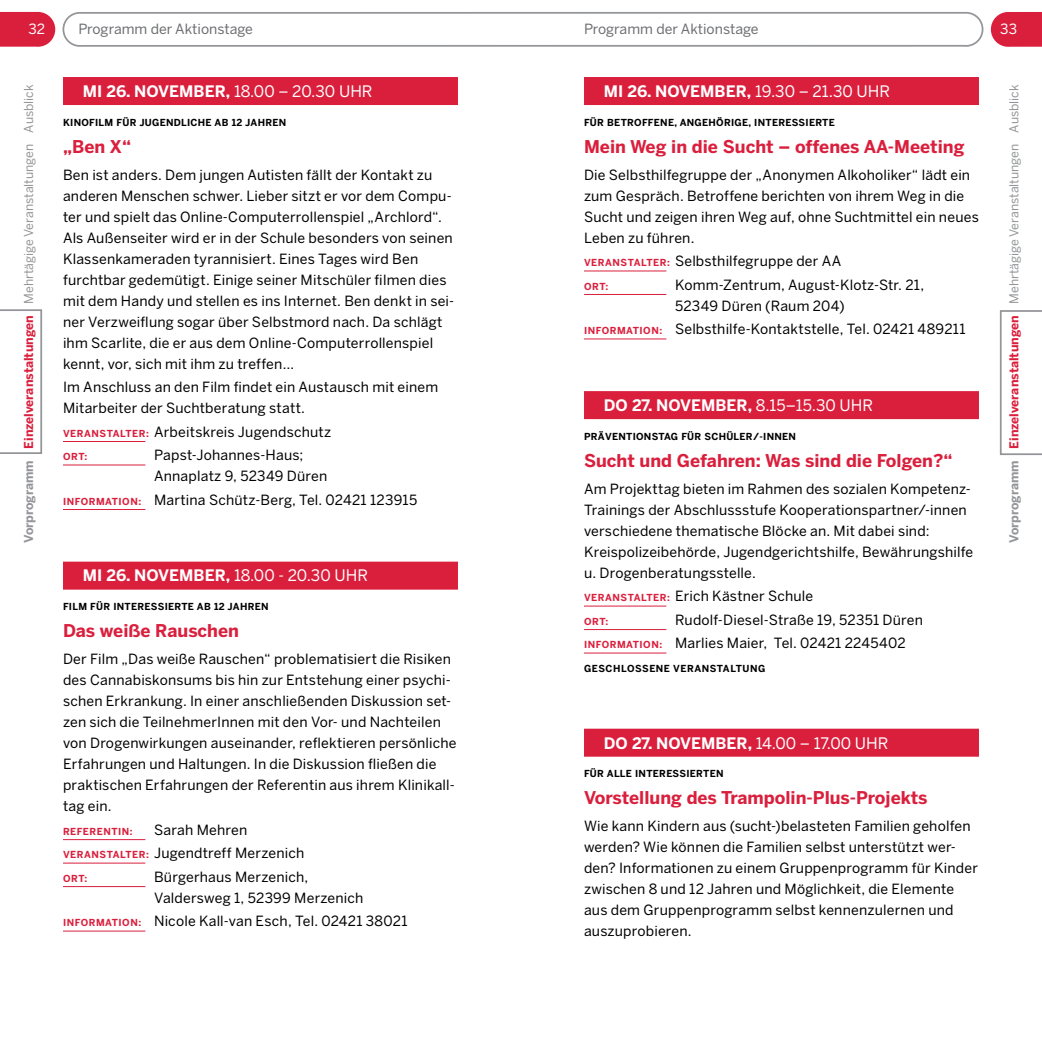
<style>
.page{position:relative;width:1042px;height:1042px;background:#fff}
.page>*{position:absolute;margin:0;border:0;box-sizing:border-box;transform-origin:0 0}
.t1{font:700 17.5px "Benton Sans";color:#da1f3d}
.t2{font:700 15.75px "Benton Sans";color:#fff}
.t3{font:14px/21px "Benton Sans";letter-spacing:.015em;color:#000}
.t4{font:14px "Benton Sans";color:#6d6e71}
.t5{font:14px "Benton Sans";color:#fff}
.t6{font:12.25px "Benton Sans";color:#939598}
.t7{font:700 9.62px "Benton Sans";letter-spacing:.03em;color:#000}
.t8{font:700 9.62px "Benton Sans";letter-spacing:.05em;color:#da1f3d}
.s1{font-weight:700}
.s2{font-weight:700;color:#da1f3d}
.s3{font-weight:400}
.s4{font-weight:700;font-size:9.62px;color:#da1f3d}
</style>
<div class="page">
<svg style="left:0;top:12px;width:55px;height:35px"></svg>
<svg style="left:0;top:309px;width:42px;height:145px"></svg>
<svg style="left:62px;top:13px;width:922px;height:34px"></svg>
<svg style="left:991px;top:12px;width:51px;height:35px"></svg>
<svg style="left:1000px;top:310px;width:42px;height:145px"></svg>
<div style="left:584px;top:77px;width:395px;height:28px;background:#da1f3d"></div>
<hr style="left:584px;top:271px;width:82px;height:1px;background:#da1f3d">
<hr style="left:584px;top:294px;width:82px;height:1px;background:#da1f3d">
<hr style="left:584px;top:339px;width:82px;height:1px;background:#da1f3d">
<div style="left:584px;top:391px;width:395px;height:28px;background:#da1f3d"></div>
<hr style="left:584px;top:606px;width:82px;height:1px;background:#da1f3d">
<hr style="left:584px;top:629px;width:82px;height:1px;background:#da1f3d">
<hr style="left:584px;top:653px;width:82px;height:1px;background:#da1f3d">
<div style="left:584px;top:729px;width:395px;height:28px;background:#da1f3d"></div>
<div style="left:63px;top:77px;width:395px;height:28px;background:#da1f3d"></div>
<hr style="left:63px;top:441px;width:82px;height:1px;background:#da1f3d">
<hr style="left:63px;top:465px;width:82px;height:1px;background:#da1f3d">
<hr style="left:63px;top:509px;width:82px;height:1px;background:#da1f3d">
<div style="left:63px;top:561px;width:395px;height:28px;background:#da1f3d"></div>
<hr style="left:63px;top:839px;width:82px;height:1px;background:#da1f3d">
<hr style="left:63px;top:863px;width:82px;height:1px;background:#da1f3d">
<hr style="left:63px;top:886px;width:82px;height:1px;background:#da1f3d">
<hr style="left:63px;top:931px;width:82px;height:1px;background:#da1f3d">
<p class="t5" style="left:29px;top:21px;width:18px">32</p>
<p class="t4" style="left:78px;top:21px;width:176px">Programm der Aktionstage</p>
<p class="t6" style="left:22px;top:543px;width:460px;rotate:-90deg"><span class="s1">Vorprogramm</span> <span class="s2">Einzelveranstaltungen</span> Mehrtägige Veranstaltungen Ausblick</p>
<p class="t2" style="left:83px;top:82px;width:291px">MI 26. NOVEMBER, <span class="s3">18.00 – 20.30 UHR</span></p>
<p class="t7" style="left:63px;top:116px;width:7px">KINOFI</p>
<p class="t7" style="left:99px;top:116px;width:26px">LM FÜR</p>
<p class="t7" style="left:139px;top:116px;width:14px">JUGEN</p>
<p class="t7" style="left:174px;top:116px;width:100px">DLICHE AB 12 JAHREN</p>
<p class="t1" style="left:63px;top:136px;width:70px">„Ben X“</p>
<p class="t3" style="left:63px;top:164px;width:393px">Ben ist anders. Dem jungen Autisten fällt der Kontakt zu anderen Menschen schwer. Lieber sitzt er vor dem Compu&shy;ter und spielt das Online-Computerrollenspiel „Archlord“.<br>Als Außenseiter wird er in der Schule besonders von seinen Klassenkameraden tyrannisiert. Eines Tages wird Ben furchtbar gedemütigt. Einige seiner Mitschüler filmen dies mit dem Handy und stellen es ins Internet. Ben denkt in sei&shy;ner Verzweiflung sogar über Selbstmord nach. Da schlägt ihm Scarlite, die er aus dem Online-Computerrollenspiel kennt, vor, sich mit ihm zu treffen…</p>
<p class="t3" style="left:63px;top:376px;width:377px">Im Anschluss an den Film findet ein Austausch mit einem<br>Mitarbeiter der Suchtberatung statt.</p>
<p class="t8" style="left:63px;top:427px;width:37px">VERANST</p>
<p class="t8" style="left:113px;top:427px;width:21px">ALTER</p>
<p class="t3" style="left:146px;top:421px;width:187px"><span class="s4">:</span> Arbeitskreis Jugendschutz</p>
<p class="t8" style="left:63px;top:451px;width:8px">ORT</p>
<p class="t8" style="left:84px;top:451px;width:4px">:</p>
<p class="t3" style="left:154px;top:444px;width:175px">Papst-Johannes-Haus;<br>Annaplatz 9, 52349 Düren</p>
<p class="t8" style="left:63px;top:495px;width:8px">INFOR</p>
<p class="t8" style="left:96px;top:495px;width:24px">MATION</p>
<p class="t3" style="left:138px;top:489px;width:280px"><span class="s4">:</span> Martina Schütz-Berg, Tel. 02421 123915</p>
<p class="t2" style="left:83px;top:566px;width:287px">MI 26. NOVEMBER, <span class="s3">18.00 - 20.30 UHR</span></p>
<p class="t7" style="left:63px;top:601px;width:35px">FI LM FÜR</p>
<p class="t7" style="left:113px;top:601px;width:8px">INTERESSIERTE</p>
<p class="t7" style="left:197px;top:601px;width:59px">AB 12 JAHREN</p>
<p class="t1" style="left:63px;top:620px;width:177px">Das weiße Rauschen</p>
<p class="t3" style="left:63px;top:648px;width:395px">Der Film „Das weiße Rauschen“ problematisiert die Risiken des Cannabiskonsums bis hin zur Entstehung einer psychi&shy;schen Erkrankung. In einer anschließenden Diskussion set&shy;zen sich die TeilnehmerInnen mit den Vor- und Nachteilen von Drogenwirkungen auseinander, reflektieren persönliche Erfahrungen und Haltungen. In die Diskussion fließen die praktischen Erfahrungen der Referentin aus ihrem Klinikall&shy;tag ein.</p>
<p class="t8" style="left:63px;top:825px;width:8px">REFERENTIN</p>
<p class="t8" style="left:130px;top:825px;width:4px">:</p>
<p class="t3" style="left:154px;top:819px;width:95px">Sarah Mehren</p>
<p class="t8" style="left:63px;top:849px;width:37px">VERANST</p>
<p class="t8" style="left:113px;top:849px;width:21px">ALTER</p>
<p class="t3" style="left:146px;top:842px;width:160px"><span class="s4">:</span> Jugendtreff Merzenich</p>
<p class="t8" style="left:63px;top:872px;width:8px">ORT</p>
<p class="t8" style="left:84px;top:872px;width:4px">:</p>
<p class="t3" style="left:154px;top:866px;width:211px">Bürgerhaus Merzenich,<br>Valdersweg 1, 52399 Merzenich</p>
<p class="t8" style="left:63px;top:917px;width:8px">INFOR</p>
<p class="t8" style="left:96px;top:917px;width:24px">MATION</p>
<p class="t3" style="left:138px;top:910px;width:270px"><span class="s4">:</span> Nicole Kall-van Esch, Tel. 02421 38021</p>
<p class="t4" style="left:584px;top:21px;width:176px">Programm der Aktionstage</p>
<p class="t5" style="left:1000px;top:21px;width:18px">33</p>
<p class="t2" style="left:604px;top:82px;width:288px">MI 26. NOVEMBER, <span class="s3">19.30 – 21.30 UHR</span></p>
<p class="t7" style="left:584px;top:116px;width:8px">FÜR</p>
<p class="t7" style="left:607px;top:116px;width:15px">BETROFFENE</p>
<p class="t7" style="left:674px;top:116px;width:21px">, ANGE</p>
<p class="t7" style="left:708px;top:116px;width:15px">HÖRIGE</p>
<p class="t7" style="left:748px;top:116px;width:13px">, INTERESSIERTE</p>
<p class="t1" style="left:584px;top:136px;width:382px">Mein Weg in die Sucht – offenes AA-Meeting</p>
<p class="t3" style="left:584px;top:164px;width:396px">Die Selbsthilfegruppe der „Anonymen Alkoholiker“ lädt ein zum Gespräch. Betroffene berichten von ihrem Weg in die Sucht und zeigen ihren Weg auf, ohne Suchtmittel ein neues Leben zu führen.</p>
<p class="t8" style="left:584px;top:257px;width:37px">VERANST</p>
<p class="t8" style="left:634px;top:257px;width:21px">ALTER</p>
<p class="t3" style="left:667px;top:250px;width:176px"><span class="s4">:</span> Selbsthilfegruppe der AA</p>
<p class="t8" style="left:584px;top:280px;width:8px">ORT</p>
<p class="t8" style="left:605px;top:280px;width:4px">:</p>
<p class="t3" style="left:675px;top:274px;width:251px">Komm-Zentrum, August-Klotz-Str. 21,<br>52349 Düren (Raum 204)</p>
<p class="t8" style="left:584px;top:325px;width:8px">INFOR</p>
<p class="t8" style="left:617px;top:325px;width:24px">MATION</p>
<p class="t3" style="left:659px;top:318px;width:308px"><span class="s4">:</span> Selbsthilfe-Kontaktstelle, Tel. 02421 489211</p>
<p class="t2" style="left:604px;top:396px;width:258px">DO 27. NOVEMBER, <span class="s3">8.15–15.30 Uhr</span></p>
<p class="t7" style="left:584px;top:431px;width:36px">PRÄVENTIONST</p>
<p class="t7" style="left:664px;top:431px;width:25px">AG FÜR</p>
<p class="t7" style="left:704px;top:431px;width:66px">SCHÜLER/-INNEN</p>
<p class="t1" style="left:584px;top:450px;width:370px">Sucht und Gefahren: Was sind die Folgen?“</p>
<p class="t3" style="left:584px;top:478px;width:391px">Am Projekttag bieten im Rahmen des sozialen Kompetenz-Trainings der Abschlussstufe Kooperationspartner/-innen verschiedene thematische Blöcke an. Mit dabei sind:<br>Kreispolizeibehörde, Jugendgerichtshilfe, Bewährungshilfe u. Drogenberatungsstelle.</p>
<p class="t8" style="left:584px;top:592px;width:37px">VERANST</p>
<p class="t8" style="left:634px;top:592px;width:21px">ALTER</p>
<p class="t3" style="left:667px;top:585px;width:148px"><span class="s4">:</span> Erich Kästner Schule</p>
<p class="t8" style="left:584px;top:615px;width:8px">ORT</p>
<p class="t8" style="left:605px;top:615px;width:4px">:</p>
<p class="t3" style="left:675px;top:609px;width:249px">Rudolf-Diesel-Straße 19, 52351 Düren</p>
<p class="t8" style="left:584px;top:639px;width:8px">INFOR</p>
<p class="t8" style="left:617px;top:639px;width:24px">MATION</p>
<p class="t3" style="left:659px;top:632px;width:248px"><span class="s4">:</span> Marlies Maier, Tel. 02421 2245402</p>
<p class="t7" style="left:584px;top:662px;width:8px">GESC</p>
<p class="t7" style="left:613px;top:662px;width:23px">HLOSSENE</p>
<p class="t7" style="left:673px;top:662px;width:37px">VERANST</p>
<p class="t7" style="left:723px;top:662px;width:21px">ALTUNG</p>
<p class="t2" style="left:604px;top:733px;width:286px">DO 27. NOVEMBER, <span class="s3">14.00 – 17.00 UHR</span></p>
<p class="t7" style="left:584px;top:768px;width:8px">FÜR</p>
<p class="t7" style="left:607px;top:768px;width:36px">ALLE INTERESSIERTEN</p>
<p class="t1" style="left:584px;top:787px;width:345px">Vorstellung des Trampolin-Plus-Projekts</p>
<p class="t3" style="left:584px;top:815px;width:395px">Wie kann Kindern aus (sucht-)belasteten Familien geholfen werden? Wie können die Familien selbst unterstützt wer&shy;den? Informationen zu einem Gruppenprogramm für Kinder zwischen 8 und 12 Jahren und Möglichkeit, die Elemente aus dem Gruppenprogramm selbst kennenzulernen und auszuprobieren.</p>
<p class="t6" style="left:1006px;top:543px;width:460px;rotate:-90deg"><span class="s1">Vorprogramm</span> <span class="s2">Einzelveranstaltungen</span> Mehrtägige Veranstaltungen Ausblick</p>
</div>
